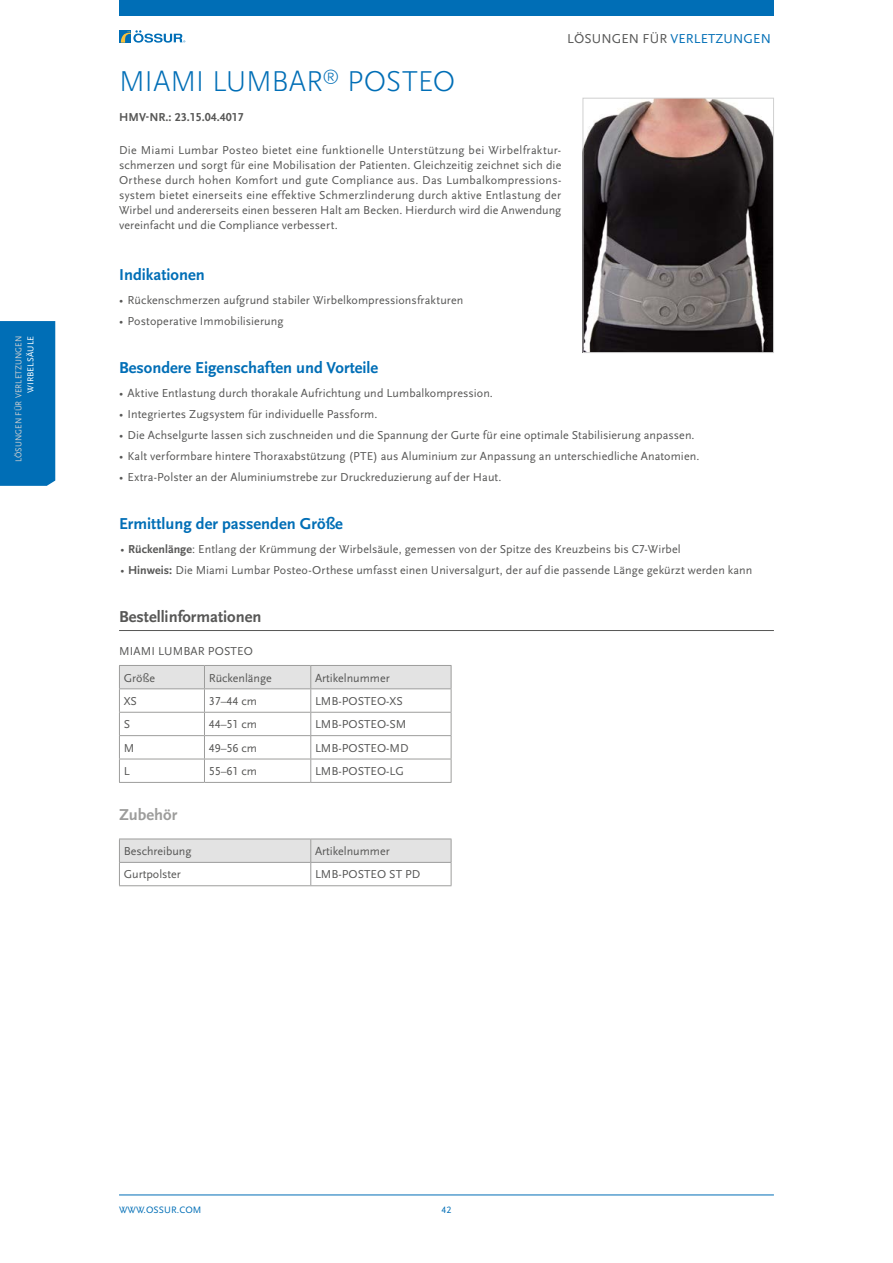
<style>
.page{position:relative;width:893px;height:1263px;background:#fff}
.page>*{position:absolute;margin:0;border:0;box-sizing:border-box;transform-origin:0 0}
.Header_1_Product_Blu{font:300 30px "Scala Sans Pro";letter-spacing:-.01em;color:#006eb6}
.Header_2_Zwischenübe{font:700 16.5px "Scala Sans Pro";color:#006eb6}
.Header_2_Bestellinfo{font:700 16.5px "Scala Sans Pro";color:#575756}
.Header_2_Zubehör{font:700 16.5px "Scala Sans Pro";color:#9d9d9c}
.t1{font:13.5px "Scala Sans Pro";letter-spacing:.01em;color:#006eb6}
.Text_Produktbeschrei{font:12px/15px "Scala Sans Pro";letter-spacing:.01em;color:#575756;text-align:justify}
.Text_Aufzählung{font:12px "Scala Sans Pro";letter-spacing:.01em;color:#575756}
.Tabelle_Beschriftung{font:12px "Scala Sans Pro";color:#575756}
.Header_3_HMV-Nummer{font:700 12px "Scala Sans Pro";color:#575756}
.Tabelle_Überschrift{font:12px "Scala Sans Pro";letter-spacing:.01em;color:#575756}
.t2{font:9.75px "Scala Sans Pro";letter-spacing:.01em;color:#006eb6}
.t3{font:9px "Scala Sans Pro";letter-spacing:.01em;color:#d0d0d0;scale:.93 1}
.t4{font:9px "Scala Sans Pro";letter-spacing:.01em;color:#fff}
.s1{color:#575756}
.s2{font-weight:700}
.s3{font-size:11.7px}
</style>
<div class="page">
<hr style="left:119px;top:1195px;width:655px;height:1px;background:#006eb6">
<svg style="left:119px;top:30px;width:12px;height:13px"></svg>
<svg style="left:121px;top:30px;width:64px;height:13px"></svg>
<div style="left:119px;top:0;width:655px;height:16px;background:#006eb6"></div>
<hr style="left:119px;top:630px;width:655px;height:1px;background:#575756">
<hr style="left:119px;top:782px;width:85px;height:1px;background:#9d9d9c">
<hr style="left:204px;top:782px;width:107px;height:1px;background:#9d9d9c">
<svg style="left:119px;top:665px;width:333px;height:117px"></svg>
<hr style="left:311px;top:782px;width:140px;height:1px;background:#9d9d9c">
<hr style="left:119px;top:885px;width:192px;height:1px;background:#9d9d9c">
<svg style="left:119px;top:839px;width:333px;height:46px"></svg>
<hr style="left:311px;top:885px;width:140px;height:1px;background:#9d9d9c">
<img style="left:585px;top:100px;width:187px;height:251px">
<div style="left:583px;top:98px;width:191px;height:255px;border:1px solid #d0d0d0"></div>
<div style="left:0;top:321px;width:55px;height:165px;background:#006eb6"></div>
<p class="t3" style="left:13px;top:462px;width:137px;rotate:-90deg">LÖSUNGEN FÜR VERLETZUNGEN</p>
<p class="t4" style="left:25px;top:393px;width:59px;rotate:-90deg">WIRBELSÄULE</p>
<p class="t1" style="left:567px;top:31px;width:205px"><span class="s1">LÖSUNGEN FÜR</span> VERLETZUNGEN</p>
<p class="Header_1_Product_Blu" style="left:119px;top:64px;width:337px">MIAMI LUMBAR<sup>®</sup> POSTEO</p>
<p class="Header_3_HMV-Nummer" style="left:119px;top:110px;width:126px">HMV-NR.: 23.15.04.4017</p>
<p class="Text_Produktbeschrei" style="left:119px;top:142px;width:444px">Die Miami Lumbar Posteo bietet eine funktionelle Unterstützung bei Wirbelfraktur&shy;schmerzen und sorgt für eine Mobilisation der Patienten. Gleichzeitig zeichnet sich die Orthese durch hohen Komfort und gute Compliance aus. Das Lumbalkompressions&shy;system bietet einerseits eine effektive Schmerzlinderung durch aktive Entlastung der Wirbel und andererseits einen besseren Halt am Becken. Hierdurch wird die Anwendung vereinfacht und die Compliance verbessert.</p>
<p class="Header_2_Zwischenübe" style="left:119px;top:265px;width:87px">Indikationen</p>
<p class="Text_Produktbeschrei" style="left:119px;top:292px;width:346px">• Rückenschmerzen aufgrund stabiler Wirbelkompressionsfrakturen</p>
<p class="Text_Produktbeschrei" style="left:119px;top:313px;width:166px">• Postoperative Immobilisierung</p>
<p class="Header_2_Zwischenübe" style="left:119px;top:358px;width:261px">Besondere Eigenschaften und Vorteile</p>
<p class="Text_Produktbeschrei" style="left:119px;top:385px;width:375px">• Aktive Entlastung durch thorakale Aufrichtung und Lumbalkompression.</p>
<p class="Text_Produktbeschrei" style="left:119px;top:406px;width:260px">• Integriertes Zugsystem für individuelle Passform.</p>
<p class="Text_Produktbeschrei" style="left:119px;top:427px;width:577px">• Die Achselgurte lassen sich zuschneiden und die Spannung der Gurte für eine optimale Stabilisierung anpassen.</p>
<p class="Text_Produktbeschrei" style="left:119px;top:448px;width:582px">• Kalt verformbare hintere Thoraxabstützung (PTE) aus Aluminium zur Anpassung an unterschiedliche Anatomien.</p>
<p class="Text_Produktbeschrei" style="left:119px;top:469px;width:384px">• Extra-Polster an der Aluminiumstrebe zur Druckreduzierung auf der Haut.</p>
<p class="Header_2_Zwischenübe" style="left:119px;top:514px;width:225px">Ermittlung der passenden Größe</p>
<p class="Text_Aufzählung" style="left:119px;top:542px;width:563px">∙ <span class="s2">Rückenlänge</span>: Entlang der Krümmung der Wirbelsäule, gemessen von der Spitze des Kreuzbeins bis C7-Wirbel</p>
<p class="Text_Aufzählung" style="left:119px;top:563px;width:635px">∙ <span class="s2">Hinweis:</span> Die Miami Lumbar Posteo-Orthese umfasst einen Universalgurt, der auf die passende Länge gekürzt werden kann</p>
<p class="Header_2_Bestellinfo" style="left:119px;top:607px;width:144px">Bestellinformationen</p>
<p class="Tabelle_Überschrift" style="left:119px;top:644px;width:135px">MIAMI LUMBAR POSTEO</p>
<p class="Tabelle_Beschriftung" style="left:124px;top:671px;width:33px">Größe</p>
<p class="Tabelle_Beschriftung" style="left:209px;top:671px;width:65px">Rückenlänge</p>
<p class="Tabelle_Beschriftung" style="left:315px;top:671px;width:76px">Artikelnummer</p>
<p class="Tabelle_Beschriftung" style="left:124px;top:694px;width:15px">XS</p>
<p class="Tabelle_Beschriftung" style="left:209px;top:694px;width:50px">37<span class="s3">–</span>44 cm</p>
<p class="Tabelle_Beschriftung" style="left:315px;top:694px;width:89px">LMB-POSTEO-XS</p>
<p class="Tabelle_Beschriftung" style="left:124px;top:717px;width:8px">S</p>
<p class="Tabelle_Beschriftung" style="left:209px;top:717px;width:50px">44<span class="s3">–</span>51 cm</p>
<p class="Tabelle_Beschriftung" style="left:315px;top:717px;width:93px">LMB-POSTEO-SM</p>
<p class="Tabelle_Beschriftung" style="left:124px;top:741px;width:12px">M</p>
<p class="Tabelle_Beschriftung" style="left:209px;top:741px;width:50px">49<span class="s3">–</span>56 cm</p>
<p class="Tabelle_Beschriftung" style="left:315px;top:741px;width:95px">LMB-POSTEO-MD</p>
<p class="Tabelle_Beschriftung" style="left:124px;top:764px;width:7px">L</p>
<p class="Tabelle_Beschriftung" style="left:209px;top:764px;width:50px">55<span class="s3">–</span>61 cm</p>
<p class="Tabelle_Beschriftung" style="left:315px;top:764px;width:90px">LMB-POSTEO-LG</p>
<p class="Header_2_Zubehör" style="left:119px;top:805px;width:60px">Zubehör</p>
<p class="Tabelle_Beschriftung" style="left:124px;top:844px;width:69px">Beschreibung</p>
<p class="Tabelle_Beschriftung" style="left:315px;top:844px;width:76px">Artikelnummer</p>
<p class="Tabelle_Beschriftung" style="left:124px;top:868px;width:59px">Gurtpolster</p>
<p class="Tabelle_Beschriftung" style="left:315px;top:868px;width:107px">LMB-POSTEO ST PD</p>
<p class="t2" style="left:119px;top:1204px;width:84px">WWW.OSSUR.COM</p>
<p class="t2" style="left:442px;top:1204px;width:11px">42</p>
</div>
